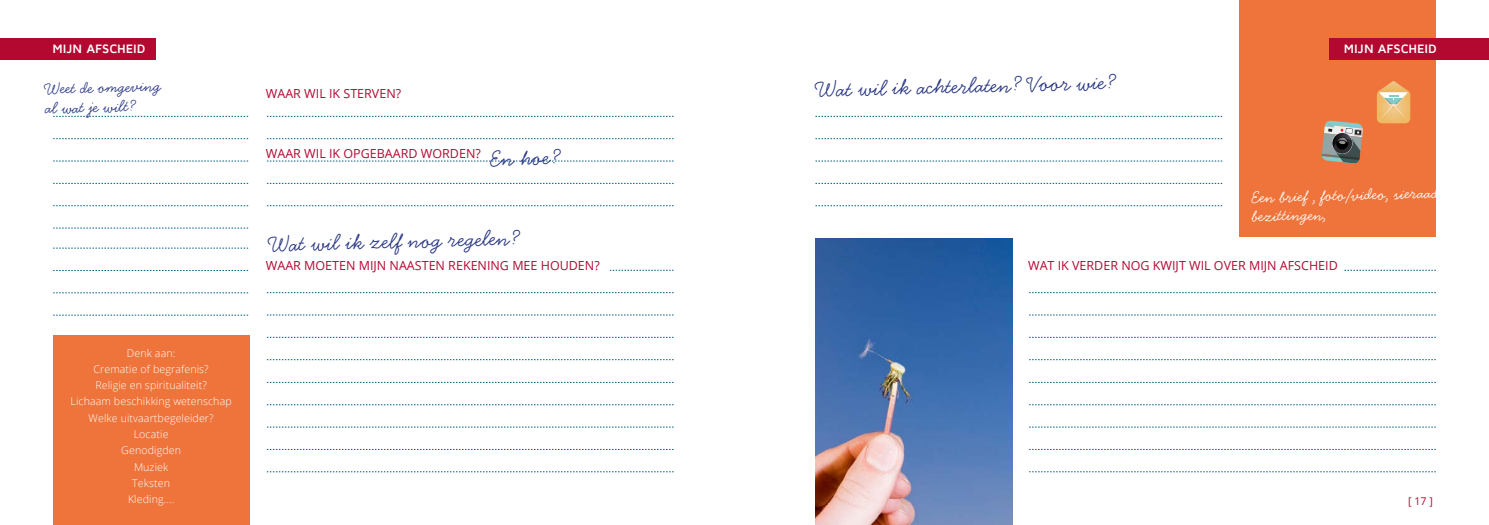
<style>
.page{position:relative;width:1489px;height:525px;background:#fff}
.page>*{position:absolute;margin:0;border:0;box-sizing:border-box;transform-origin:0 0}
.t1{font:23.75px "Handsome Pro";color:#283583}
.t2{font:17.5px/18.1px "Handsome Pro";color:#fff}
.t3{font:17.5px/19.5px "Handsome Pro";color:#283583}
.t4{font:12.5px "Open Sans";color:#b30931}
.t5{font:700 12.5px "Maven Pro";color:#fff}
.t6{font:300 10.62px/16.2px "Open Sans";letter-spacing:.01em;color:#fff;text-align:center}
.t7{font:10.62px "Open Sans";color:#b30931}
</style>
<div class="page">
<div style="left:1238px;top:0;width:197px;height:237px;background:#ee743b"></div>
<div style="left:53px;top:335px;width:197px;height:189px;background:#ee743b"></div>
<div style="left:0;top:38px;width:156px;height:21px;background:#b30931"></div>
<div style="left:1329px;top:38px;width:159px;height:21px;background:#b30931"></div>
<svg style="left:267px;top:292px;width:406px;height:1px"></svg>
<svg style="left:609px;top:270px;width:64px;height:1px"></svg>
<svg style="left:267px;top:314px;width:406px;height:1px"></svg>
<svg style="left:267px;top:337px;width:406px;height:1px"></svg>
<svg style="left:267px;top:359px;width:406px;height:1px"></svg>
<svg style="left:1029px;top:292px;width:406px;height:1px"></svg>
<svg style="left:1344px;top:270px;width:91px;height:1px"></svg>
<svg style="left:1029px;top:314px;width:406px;height:1px"></svg>
<svg style="left:1029px;top:337px;width:406px;height:1px"></svg>
<svg style="left:1029px;top:359px;width:406px;height:1px"></svg>
<svg style="left:267px;top:404px;width:406px;height:1px"></svg>
<svg style="left:267px;top:382px;width:406px;height:1px"></svg>
<svg style="left:267px;top:426px;width:406px;height:1px"></svg>
<svg style="left:267px;top:449px;width:406px;height:1px"></svg>
<svg style="left:267px;top:471px;width:406px;height:1px"></svg>
<svg style="left:1029px;top:404px;width:406px;height:1px"></svg>
<svg style="left:1029px;top:382px;width:406px;height:1px"></svg>
<svg style="left:1029px;top:426px;width:406px;height:1px"></svg>
<svg style="left:1029px;top:449px;width:406px;height:1px"></svg>
<svg style="left:1029px;top:471px;width:406px;height:1px"></svg>
<svg style="left:53px;top:270px;width:195px;height:1px"></svg>
<svg style="left:53px;top:248px;width:195px;height:1px"></svg>
<svg style="left:53px;top:292px;width:195px;height:1px"></svg>
<svg style="left:53px;top:315px;width:195px;height:1px"></svg>
<svg style="left:267px;top:138px;width:406px;height:1px"></svg>
<svg style="left:267px;top:116px;width:406px;height:1px"></svg>
<svg style="left:267px;top:161px;width:406px;height:1px"></svg>
<svg style="left:267px;top:183px;width:406px;height:1px"></svg>
<svg style="left:267px;top:205px;width:406px;height:1px"></svg>
<svg style="left:815px;top:138px;width:407px;height:1px"></svg>
<svg style="left:815px;top:116px;width:407px;height:1px"></svg>
<svg style="left:815px;top:161px;width:407px;height:1px"></svg>
<svg style="left:815px;top:183px;width:407px;height:1px"></svg>
<svg style="left:815px;top:205px;width:407px;height:1px"></svg>
<svg style="left:53px;top:138px;width:195px;height:1px"></svg>
<svg style="left:53px;top:116px;width:195px;height:1px"></svg>
<svg style="left:53px;top:161px;width:195px;height:1px"></svg>
<svg style="left:53px;top:183px;width:195px;height:1px"></svg>
<svg style="left:53px;top:205px;width:195px;height:1px"></svg>
<svg style="left:53px;top:228px;width:195px;height:1px"></svg>
<img style="left:815px;top:239px;width:197px;height:285px">
<svg style="left:1321px;top:120px;width:41px;height:43px;background:#88847b"></svg>
<svg style="left:1377px;top:81px;width:33px;height:42px"></svg>
<p class="t5" style="left:52px;top:42px;width:94px">MIJN AFSCHEID</p>
<p class="t5" style="left:1343px;top:42px;width:94px">MIJN AFSCHEID</p>
<p class="t4" style="left:266px;top:85px;width:137px">WAAR WIL IK STERVEN?</p>
<h2 class="t3" style="left:44px;top:80px;width:118px;rotate:-2deg">Weet de omgeving al wat je wilt?</h2>
<h1 class="t1" style="left:815px;top:77px;width:302px;rotate:-2deg">Wat wil ik achterlaten? Voor wie?</h1>
<p class="t4" style="left:266px;top:144px;width:216px">WAAR WIL IK OPGEBAARD WORDEN?</p>
<h1 class="t1" style="left:490px;top:145px;width:72px;rotate:-2deg">En hoe?</h1>
<h1 class="t1" style="left:268px;top:231px;width:253px;rotate:-2deg">Wat wil ik zelf nog regelen?</h1>
<h2 class="t2" style="left:1250px;top:189px;width:193px;rotate:-2deg">Een brief , foto/video, sieraad, bezittingen,</h2>
<p class="t6" style="left:70px;top:344px;width:163px">Denk aan:<br>Crematie of begrafenis?<br>Religie en spiritualiteit?<br>Lichaam beschikking wetenschap<br>Welke uitvaartbegeleider?<br>Locatie<br>Genodigden<br>Muziek<br>Teksten<br>Kleding....</p>
<p class="t4" style="left:266px;top:257px;width:335px">WAAR MOETEN MIJN NAASTEN REKENING MEE HOUDEN?</p>
<p class="t4" style="left:1028px;top:257px;width:311px">WAT IK VERDER NOG KWIJT WIL OVER MIJN AFSCHEID</p>
<p class="t7" style="left:1408px;top:493px;width:26px">[ 17 ]</p>
</div>
